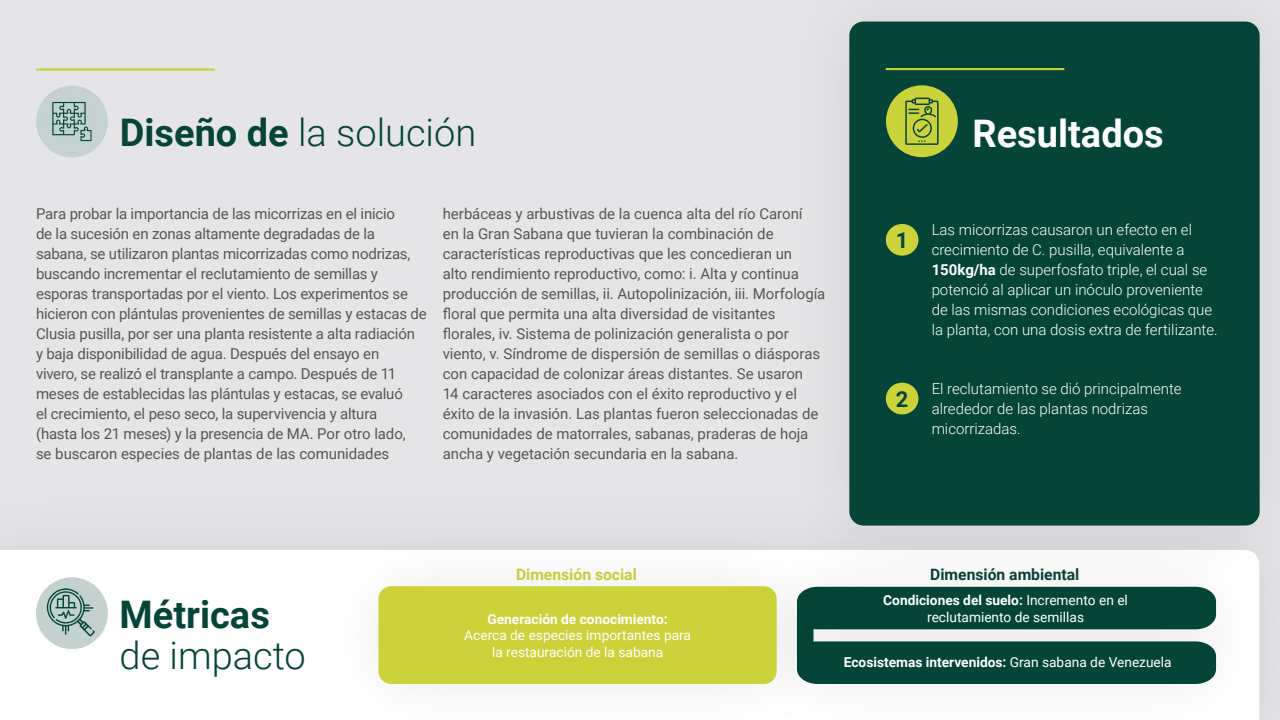
<style>
.page{position:relative;width:1280px;height:720px;background:#e5e4e7}
.page>*{position:absolute;margin:0;border:0;box-sizing:border-box;transform-origin:0 0}
.t1{font:300 38px "Roboto";color:#054439}
.t2{font:700 38px "Roboto";color:#fff}
.t3{font:700 38px "Roboto";color:#054439}
.t4{font:700 22px "Roboto";color:#054439}
.t5{font:700 15.7px "Roboto";color:#054439}
.t6{font:700 15.7px "Roboto";color:#ccd23a}
.t7{font:15px/20px "Roboto";letter-spacing:-.01em;color:#575756}
.t8{font:300 15px/20px "Roboto";color:#fff}
.t9{font:13.7px/16.5px "Roboto";color:#fff;text-align:center}
.t10{font:700 13.7px "Roboto";color:#fff}
.s1{font-weight:700}
.s2{font-weight:400}
</style>
<div class="page">
<div style="left:0;top:550px;width:315px;height:170px;background:#fff"></div>
<hr style="left:36px;top:68px;width:179px;height:3px;background:#ccd23a">
<div style="left:779px;top:0;width:501px;height:595px;background:#e0dfe2"></div>
<div style="left:849px;top:22px;width:411px;height:504px;background:#054439;border-radius:14px"></div>
<hr style="left:886px;top:68px;width:178px;height:2px;background:#ccd23a">
<div style="left:886px;top:224px;width:32px;height:32px;background:#ccd23a;border-radius:50%"></div>
<div style="left:886px;top:383px;width:32px;height:31px;background:#ccd23a;border-radius:50%"></div>
<div style="left:0;top:39px;width:152px;height:162px;background:#000;opacity:.09"></div>
<svg style="left:52px;top:102px;width:40px;height:39px;background:#90aba6"></svg>
<div style="left:842px;top:35px;width:161px;height:172px;background:#000;opacity:.09"></div>
<svg style="left:905px;top:98px;width:34px;height:47px;background:#92a839"></svg>
<div style="left:0;top:526px;width:154px;height:169px;background:#000;opacity:.09"></div>
<svg style="left:47px;top:588px;width:48px;height:48px;background:#94aea9"></svg>
<div style="left:734px;top:523px;width:543px;height:197px;background:#000;opacity:.09"></div>
<svg style="left:840px;top:587px;width:376px;height:97px;background:#235a51"></svg>
<div style="left:315px;top:523px;width:525px;height:197px;background:#000;opacity:.09"></div>
<div style="left:378px;top:586px;width:399px;height:98px;background:#ccd23a;border-radius:13px"></div>
<h1 class="t1" style="left:120px;top:106px;width:358px"><span class="s1">Diseño de</span> la solución</h1>
<p class="t7" style="left:36px;top:203px;width:392px">Para probar la importancia de las micorrizas en el inicio<br>de la sucesión en zonas altamente degradadas de la sabana, se utilizaron plantas micorrizadas como nodrizas, buscando incrementar el reclutamiento de semillas y esporas transportadas por el viento. Los experimentos se hicieron con plántulas provenientes de semillas y estacas de Clusia pusilla, por ser una planta resistente a alta radiación<br>y baja disponibilidad de agua. Después del ensayo en<br>vivero, se realizó el transplante a campo. Después de 11 meses de establecidas las plántulas y estacas, se evaluó<br>el crecimiento, el peso seco, la supervivencia y altura<br>(hasta los 21 meses) y la presencia de MA. Por otro lado,<br>se buscaron especies de plantas de las comunidades</p>
<p class="t7" style="left:443px;top:203px;width:384px">herbáceas y arbustivas de la cuenca alta del río Caroní<br>en la Gran Sabana que tuvieran la combinación de características reproductivas que les concedieran un<br>alto rendimiento reproductivo, como: i. Alta y continua producción de semillas, ii. Autopolinización, iii. Morfología floral que permita una alta diversidad de visitantes florales, iv. Sistema de polinización generalista o por viento, v. Síndrome de dispersión de semillas o diásporas con capacidad de colonizar áreas distantes. Se usaron<br>14 caracteres asociados con el éxito reproductivo y el éxito de la invasión. Las plantas fueron seleccionadas de comunidades de matorrales, sabanas, praderas de hoja ancha y vegetación secundaria en la sabana.</p>
<h1 class="t2" style="left:972px;top:107px;width:193px">Resultados</h1>
<h2 class="t4" style="left:896px;top:225px;width:14px">1</h2>
<h2 class="t4" style="left:896px;top:384px;width:14px">2</h2>
<p class="t8" style="left:932px;top:219px;width:288px">Las micorrizas causaron un efecto en el crecimiento de C. pusilla, equivalente a <span class="s1">150kg/ha</span> de superfosfato triple, el cual se potenció al aplicar un inóculo proveniente de las mismas condiciones ecológicas que la planta, con una dosis extra de fertilizante.</p>
<p class="t8" style="left:932px;top:378px;width:252px">El reclutamiento se dió principalmente alrededor de las plantas nodrizas micorrizadas.</p>
<h1 class="t3" style="left:120px;top:588px;width:152px">Métricas</h1>
<h1 class="t1" style="left:120px;top:629px;width:188px">de impacto</h1>
<p class="t6" style="left:516px;top:563px;width:122px">Dimensión social</p>
<p class="t5" style="left:930px;top:563px;width:151px">Dimensión ambiental</p>
<p class="t10" style="left:488px;top:609px;width:182px">Generación de conocimiento:</p>
<p class="t9" style="left:464px;top:627px;width:228px">Acerca de especies importantes para la restauración de la sabana</p>
<p class="t9" style="left:883px;top:592px;width:246px"><span class="s1">Condiciones del suelo:</span> Incremento en el reclutamiento de semillas</p>
<p class="t10" style="left:844px;top:652px;width:329px">Ecosistemas intervenidos: <span class="s2">Gran sabana de Venezuela</span></p>
</div>
